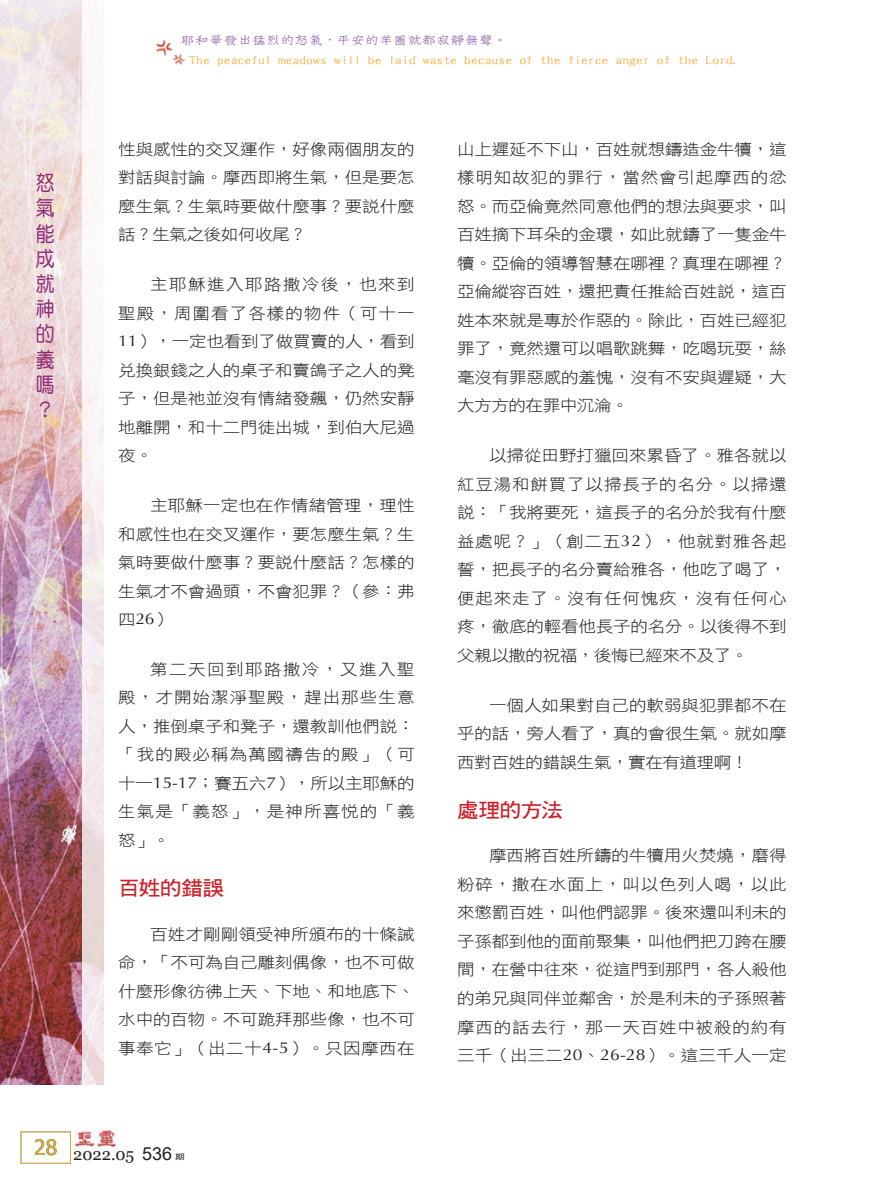
<style>
.page{position:relative;width:893px;height:1191px;background:#fff}
.page>*{position:absolute;margin:0;border:0;box-sizing:border-box;transform-origin:0 0}
.t1{font:21px/25.2px "DF Yuan W5 WIN BF";color:#8c2876;text-align:justify;scale:.9 1}
.大標{font:20.25px "DF Hei W7 WIN BF";letter-spacing:-.03em;color:#cc2128;scale:1.08 1}
.t2{font:16.5px "Georgia";color:#231f20}
.t3{font:15.75px/28.5px "DF Hei W3 WIN BF";letter-spacing:-.005em;color:#231f20;text-align:justify;scale:1.11 1}
.t4{font:13.5px "DF Tie Xian W3 WIN BF";letter-spacing:-.045em;color:#faa633;scale:1.11 1}
.t5{font:13.5px "DF Tie Xian W3 WIN BF";letter-spacing:-.05em;color:#956cae;scale:1.11 1}
.t6{font:7.5px "DF Hei W5 WIN BF";color:#57585a;scale:1.25 1}
.s1{font-family:"Optima"}
.s2{font-family:"Arial";font-size:18px}
</style>
<div class="page">
<img style="left:74px;top:1128px;width:43px;height:22px">
<img style="left:0;top:0;width:83px;height:1084px">
<div style="left:21px;top:1131px;width:50px;height:32px;border:1px solid #dbaf3b"></div>
<img style="left:156px;top:39px;width:29px;height:26px">
<svg style="left:83px;top:32px;width:21px;height:1053px;fill:#f6f0f2"></svg>
<h1 class="t1" style="left:36px;top:170px;width:22px">怒氣能成就神的義嗎？</h1>
<p class="t5" style="left:180px;top:33px;width:296px">耶和華發出猛烈的怒氣，平安的羊圈就都寂靜無聲。</p>
<p class="t4" style="left:189px;top:53px;width:498px">The peaceful meadows will be laid waste because of the fierce anger of the Lord.</p>
<p class="t3" style="left:118px;top:135px;width:269px">性與感性的交叉運作，好像兩個朋友的對話與討論。摩西即將生氣，但是要怎麼生氣？生氣時要做什麼事？要說什麼話？生氣之後如何收尾？</p>
<p class="t3" style="left:118px;top:270px;width:269px;text-indent:32px">主耶穌進入耶路撒冷後，也來到聖殿，周圍看了各樣的物件（可十一<span class="s1">11</span>），一定也看到了做買賣的人，看到兌換銀錢之人的桌子和賣鴿子之人的凳子，但是祂並沒有情緒發飆，仍然安靜地離開，和十二門徒出城，到伯大尼過夜。</p>
<p class="t3" style="left:118px;top:491px;width:269px;text-indent:32px">主耶穌一定也在作情緒管理，理性和感性也在交叉運作，要怎麼生氣？生氣時要做什麼事？要說什麼話？怎樣的生氣才不會過頭，不會犯罪？（參：弗四<span class="s1">26</span>）</p>
<p class="t3" style="left:118px;top:655px;width:269px;text-indent:32px">第二天回到耶路撒冷，又進入聖殿，才開始潔淨聖殿，趕出那些生意人，推倒桌子和凳子，還教訓他們說：「我的殿必稱為萬國禱告的殿」（可十一<span class="s1">15-17</span>；賽五六<span class="s1">7</span>），所以主耶穌的生氣是「義怒」，是神所喜悅的「義怒」。</p>
<p class="大標" style="left:118px;top:878px;width:100px">百姓的錯誤</p>
<p class="t3" style="left:118px;top:919px;width:269px;text-indent:32px">百姓才剛剛領受神所頒布的十條誡命，「不可為自己雕刻偶像，也不可做什麼形像彷彿上天、下地、和地底下、水中的百物。不可跪拜那些像，也不可事奉它」（出二十<span class="s1">4-5</span>）。只因摩西在</p>
<p class="t3" style="left:457px;top:135px;width:298px">山上遲延不下山，百姓就想鑄造金牛犢，這樣明知故犯的罪行，當然會引起摩西的忿怒。而亞倫竟然同意他們的想法與要求，叫百姓摘下耳朵的金環，如此就鑄了一隻金牛犢。亞倫的領導智慧在哪裡？真理在哪裡？亞倫縱容百姓，還把責任推給百姓說，這百姓本來就是專於作惡的。除此，百姓已經犯罪了，竟然還可以唱歌跳舞，吃喝玩耍，絲毫沒有罪惡感的羞愧，沒有不安與遲疑，大大方方的在罪中沉淪。</p>
<p class="t3" style="left:457px;top:441px;width:298px;text-indent:32px">以掃從田野打獵回來累昏了。雅各就以紅豆湯和餅買了以掃長子的名分。以掃還說：「我將要死，這長子的名分於我有什麼益處呢？」（創二五<span class="s1">32</span>），他就對雅各起誓，把長子的名分賣給雅各，他吃了喝了，便起來走了。沒有任何愧疚，沒有任何心疼，徹底的輕看他長子的名分。以後得不到父親以撒的祝福，後悔已經來不及了。</p>
<p class="t3" style="left:457px;top:690px;width:298px;text-indent:32px">一個人如果對自己的軟弱與犯罪都不在乎的話，旁人看了，真的會很生氣。就如摩西對百姓的錯誤生氣，實在有道理啊！</p>
<p class="大標" style="left:457px;top:799px;width:100px">處理的方法</p>
<p class="t3" style="left:457px;top:841px;width:298px;text-indent:32px">摩西將百姓所鑄的牛犢用火焚燒，磨得粉碎，撒在水面上，叫以色列人喝，以此來懲罰百姓，叫他們認罪。後來還叫利未的子孫都到他的面前聚集，叫他們把刀跨在腰間，在營中往來，從這門到那門，各人殺他的弟兄與同伴並鄰舍，於是利未的子孫照著摩西的話去行，那一天百姓中被殺的約有三千（出三二<span class="s1">20</span>、<span class="s1">26-28</span>）。這三千人一定</p>
<p class="t2" style="left:34px;top:1144px;width:140px"><sup>28</sup> 2022.05 <span class="s2">536</span></p>
<p class="t6" style="left:175px;top:1152px;width:9px">期</p>
</div>
